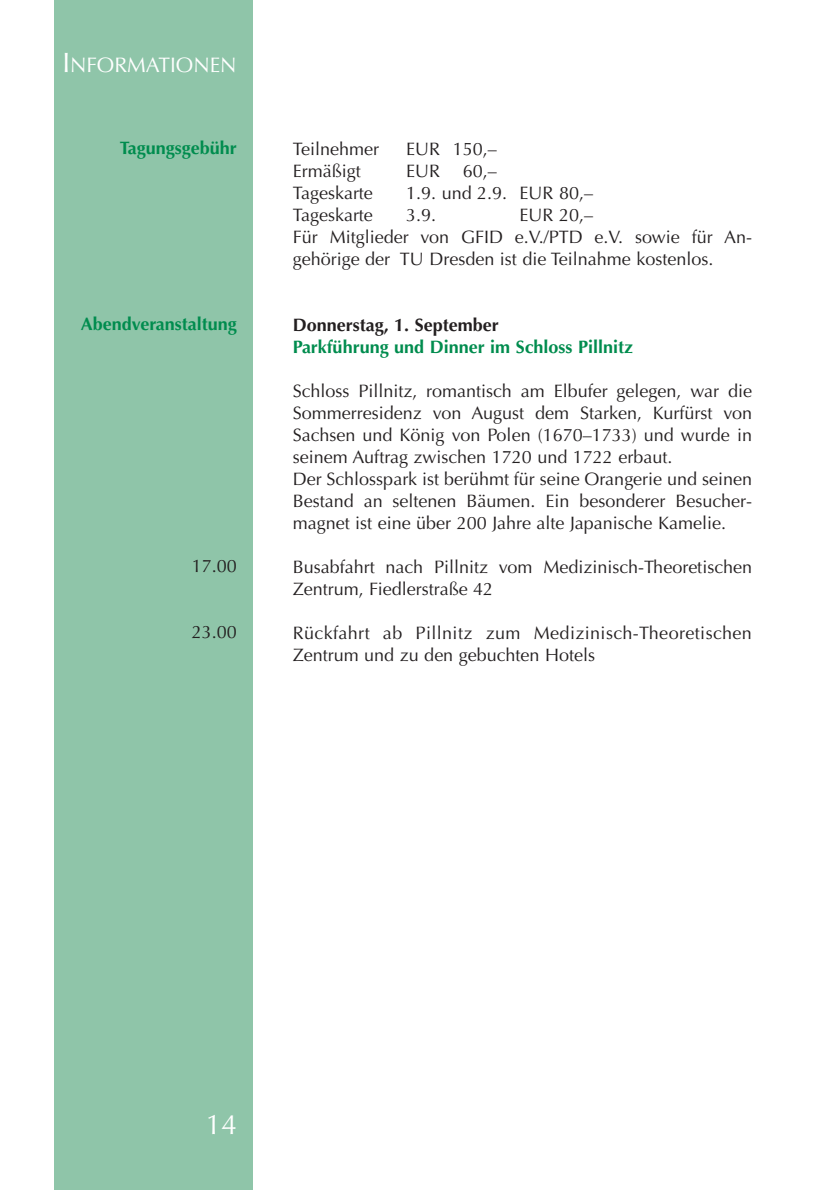
<style>
.page{position:relative;width:838px;height:1190px;background:#fff}
.page>*{position:absolute;margin:0;border:0;box-sizing:border-box;transform-origin:0 0}
.t1{font:28px "Optima";color:#fff}
.t2{font:21px "Optima";color:#fff}
.t3{font:18px/22px "Optima";color:#231f20}
.t4{font:18px/22px "Optima";letter-spacing:.02em;color:#231f20}
.t5{font:700 18px "Optima";color:#008c4e}
.t6{font:700 18px "Optima";color:#231f20}
.s1{font-size:28px}
</style>
<div class="page">
<div style="left:55px;top:0;width:198px;height:1190px;background:#8fc5a9"></div>
<p class="t2" style="left:62px;top:56px;width:176px"><span class="s1">I</span>NFORMATIONEN</p>
<p class="t5" style="left:120px;top:140px;width:119px">Tagungsgebühr</p>
<p class="t5" style="left:81px;top:316px;width:158px">Abendveranstaltung</p>
<p class="t3" style="left:192px;top:557px;width:47px">17.00</p>
<p class="t3" style="left:192px;top:623px;width:47px">23.00</p>
<p class="t3" style="left:293px;top:140px;width:88px">Teilnehmer</p>
<p class="t3" style="left:406px;top:140px;width:92px">EUR 150,–</p>
<p class="t3" style="left:293px;top:162px;width:69px">Ermäßigt</p>
<p class="t3" style="left:406px;top:162px;width:35px">EUR</p>
<p class="t3" style="left:463px;top:162px;width:36px">60,–</p>
<p class="t3" style="left:293px;top:184px;width:82px">Tageskarte</p>
<p class="t3" style="left:406px;top:184px;width:189px">1.9. und 2.9. EUR 80,–</p>
<p class="t3" style="left:293px;top:206px;width:82px">Tageskarte</p>
<p class="t3" style="left:406px;top:206px;width:32px">3.9.</p>
<p class="t3" style="left:293px;top:206px;width:461px;text-indent:227px">EUR 20,–<br>Für Mitglieder von GFID e.V./PTD e.V. sowie für An&shy;gehörige der TU Dresden ist die Teilnahme kostenlos.</p>
<p class="t6" style="left:293px;top:318px;width:208px">Donnerstag, 1. September</p>
<p class="t5" style="left:293px;top:340px;width:342px">Parkführung und Dinner im Schloss Pillnitz</p>
<p class="t3" style="left:293px;top:382px;width:461px">Schloss Pillnitz, romantisch am Elbufer gelegen, war die Sommerresidenz von August dem Starken, Kurfürst von Sachsen und König von Polen (1670–1733) und wurde in seinem Auftrag zwischen 1720 und 1722 erbaut.<br>Der Schlosspark ist berühmt für seine Orangerie und seinen Bestand an seltenen Bäumen. Ein besonderer Besucher&shy;magnet ist eine über 200 Jahre alte Japanische Kamelie.</p>
<p class="t3" style="left:293px;top:558px;width:461px">Busabfahrt nach Pillnitz vom Medizinisch-Theoretischen<br>Zentrum, Fiedlerstraße 42</p>
<p class="t4" style="left:293px;top:624px;width:461px">Rückfahrt ab Pillnitz zum Medizinisch-Theoretischen<br>Zentrum und zu den gebuchten Hotels</p>
<h1 class="t1" style="left:206px;top:1113px;width:33px">14</h1>
</div>
